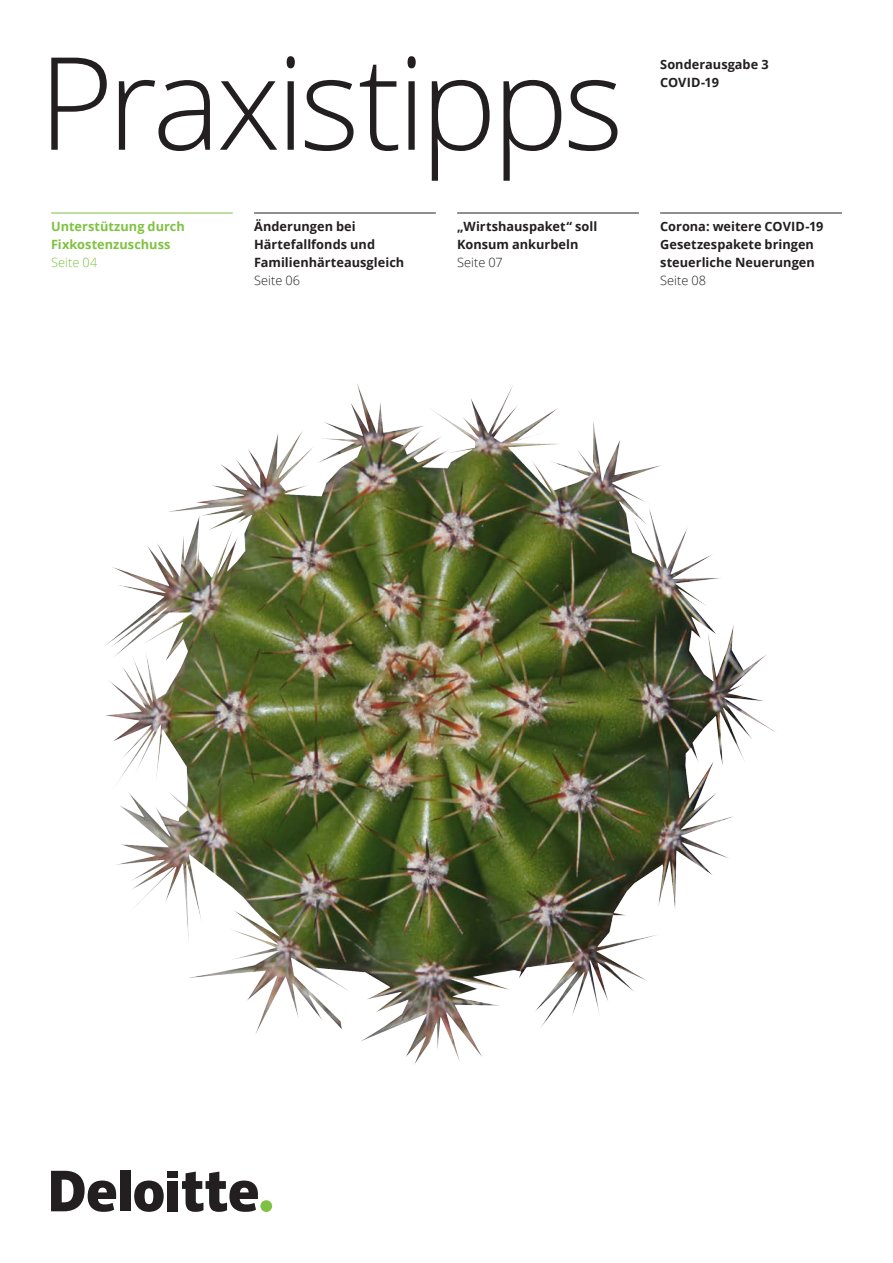
<style>
.page{position:relative;width:893px;height:1263px;background:#fff}
.page>*{position:absolute;margin:0;border:0;box-sizing:border-box;transform-origin:0 0}
.t1{font:300 129px "Open Sans";letter-spacing:-.04em;color:#231f20}
.Body_copy__8_5_12pt{font:700 12.75px/18px "Open Sans";letter-spacing:.005em;color:#231f20}
.Body_copy__8_5_12pt-2{font:700 12.75px/18px "Open Sans";color:#7fc241}
.Subhead_B__8_5_12pt{font:700 12.75px/18px "Open Sans";letter-spacing:.005em;color:#231f20}
.Body_copy__8_5_12pt-3{font:300 12.75px "Open Sans";letter-spacing:.01em;color:#231f20}
.Body_copy__8_5_12pt-4{font:300 12.75px "Open Sans";letter-spacing:.01em;color:#7fc241}
</style>
<div class="page">
<div style="left:260px;top:1200px;width:12px;height:12px;background:#7fc241;border-radius:50%"></div>
<div style="left:120px;top:1170px;width:10px;height:41px;background:#231f20"></div>
<svg style="left:134px;top:1180px;width:30px;height:32px"></svg>
<div style="left:168px;top:1181px;width:10px;height:30px;background:#231f20"></div>
<div style="left:168px;top:1170px;width:10px;height:7px;background:#231f20"></div>
<svg style="left:182px;top:1171px;width:76px;height:41px"></svg>
<svg style="left:51px;top:1171px;width:65px;height:41px"></svg>
<img style="left:105px;top:384px;width:670px;height:681px">
<hr style="left:254px;top:213px;width:182px;height:1px;background:#231f20">
<hr style="left:457px;top:213px;width:182px;height:1px;background:#231f20">
<hr style="left:660px;top:213px;width:182px;height:1px;background:#231f20">
<hr style="left:51px;top:213px;width:182px;height:1px;background:#7fc241">
<h1 class="t1" style="left:38px;top:15px;width:587px">Praxistipps</h1>
<p class="Subhead_B__8_5_12pt" style="left:660px;top:55px;width:110px">Sonderausgabe 3<br>COVID-19</p>
<p class="Body_copy__8_5_12pt-2" style="left:51px;top:217px;width:135px">Unterstützung durch<br>Fixkostenzuschuss</p>
<p class="Body_copy__8_5_12pt-4" style="left:51px;top:254px;width:48px">Seite 04</p>
<p class="Body_copy__8_5_12pt" style="left:254px;top:217px;width:152px">Änderungen bei<br>Härtefallfonds und<br>Familienhärteausgleich</p>
<p class="Body_copy__8_5_12pt-3" style="left:254px;top:272px;width:48px">Seite 06</p>
<p class="Body_copy__8_5_12pt" style="left:457px;top:217px;width:142px">„Wirtshauspaket“ soll<br>Konsum ankurbeln</p>
<p class="Body_copy__8_5_12pt-3" style="left:457px;top:254px;width:47px">Seite 07</p>
<p class="Body_copy__8_5_12pt" style="left:660px;top:217px;width:165px">Corona: weitere COVID-19<br>Gesetzespakete bringen steuerliche Neuerungen</p>
<p class="Body_copy__8_5_12pt-3" style="left:660px;top:272px;width:48px">Seite 08</p>
</div>
